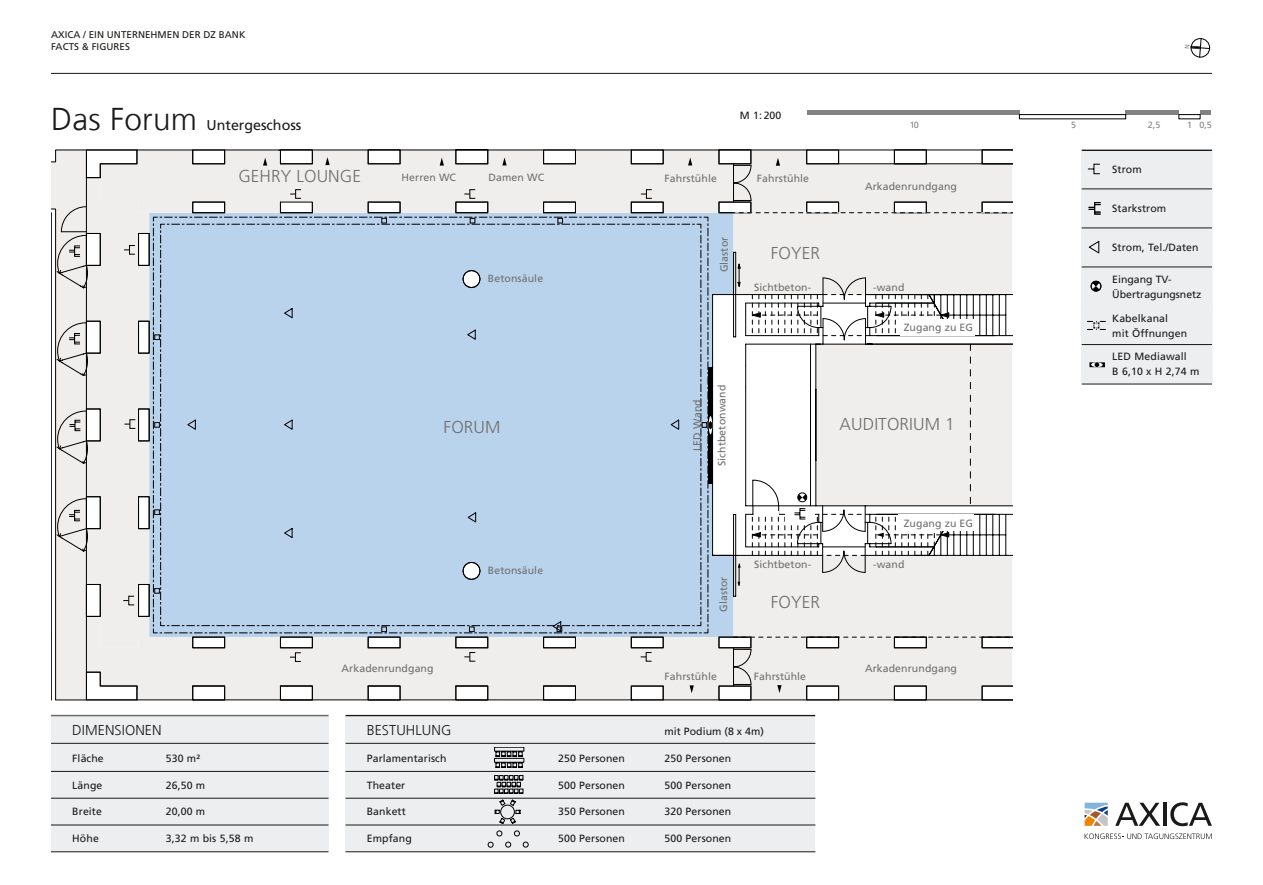
<style>
.page{position:relative;width:1263px;height:885px;background:#fff}
.page>*{position:absolute;margin:0;border:0;box-sizing:border-box;transform-origin:0 0}
.t1{font:300 17.25px "Frutiger LT Com";letter-spacing:.005em;color:#6f6f6e}
.t2{font:300 14.25px "Frutiger LT Com";letter-spacing:.005em;color:#1a1a18}
.t3{font:14.25px "Frutiger LT Com";color:#1a1a18}
.t4{font:10.5px/15px "Frutiger LT Com";letter-spacing:.01em;color:#1a1a18}
.t5{font:10.5px "Frutiger LT Com";letter-spacing:.01em;color:#6f6f6e}
.t6{font:9.75px/12px "Frutiger LT Com";letter-spacing:.005em;color:#1a1a18}
.t7{font:9px "Frutiger LT Com";color:#818281}
.s1{font-weight:300;font-size:31.5px}
</style>
<div class="page">
<hr style="left:51px;top:73px;width:1161px;height:1px;background:#1a1a18">
<div style="left:807px;top:110px;width:212px;height:5px;background:#818281"></div>
<div style="left:1126px;top:110px;width:53px;height:5px;background:#818281"></div>
<div style="left:1200px;top:110px;width:11px;height:5px;background:#818281"></div>
<div style="left:1019px;top:114px;width:107px;height:5px;border:1px solid #000"></div>
<div style="left:1179px;top:114px;width:21px;height:5px;border:1px solid #000"></div>
<div style="left:1082px;top:150px;width:130px;height:39px;background:#eceeef"></div>
<div style="left:1081px;top:149px;width:132px;height:40px;border:2px solid #eceeef"></div>
<div style="left:1082px;top:189px;width:130px;height:39px;background:#eceeef"></div>
<div style="left:1081px;top:188px;width:132px;height:40px;border:2px solid #eceeef"></div>
<div style="left:1082px;top:228px;width:130px;height:39px;background:#eceeef"></div>
<div style="left:1081px;top:227px;width:132px;height:40px;border:2px solid #eceeef"></div>
<div style="left:1082px;top:267px;width:130px;height:39px;background:#eceeef"></div>
<div style="left:1081px;top:266px;width:132px;height:40px;border:2px solid #eceeef"></div>
<hr style="left:1082px;top:150px;width:130px;height:1px;background:#1a1a18">
<hr style="left:1082px;top:267px;width:130px;height:1px;background:#1a1a18">
<hr style="left:1082px;top:189px;width:130px;height:1px;background:#1a1a18">
<hr style="left:1082px;top:228px;width:130px;height:1px;background:#1a1a18">
<svg style="left:1085px;top:833px;width:127px;height:6px"></svg>
<svg style="left:1085px;top:802px;width:23px;height:23px"></svg>
<svg style="left:1115px;top:802px;width:45px;height:23px"></svg>
<hr style="left:1163px;top:802px;width:3px;height:23px;background:#1a1a18">
<svg style="left:1170px;top:802px;width:42px;height:24px"></svg>
<div style="left:719px;top:150px;width:32px;height:14px;border:1px solid #000"></div>
<svg style="left:712px;top:165px;width:21px;height:519px"></svg>
<div style="left:708px;top:367px;width:5px;height:116px;background:#000"></div>
<svg style="left:51px;top:150px;width:661px;height:550px;background:#c6d5e5"></svg>
<svg style="left:733px;top:150px;width:279px;height:550px"></svg>
<div style="left:51px;top:715px;width:277px;height:137px;background:#eceeef"></div>
<hr style="left:51px;top:743px;width:277px;height:1px;background:#1a1a18">
<hr style="left:51px;top:771px;width:277px;height:1px;background:#1a1a18">
<hr style="left:51px;top:797px;width:277px;height:1px;background:#1a1a18">
<hr style="left:51px;top:824px;width:277px;height:1px;background:#1a1a18">
<hr style="left:51px;top:851px;width:277px;height:1px;background:#1a1a18">
<div style="left:345px;top:715px;width:470px;height:137px;background:#eceeef"></div>
<hr style="left:345px;top:743px;width:470px;height:1px;background:#1a1a18">
<hr style="left:345px;top:771px;width:470px;height:1px;background:#1a1a18">
<hr style="left:345px;top:797px;width:470px;height:1px;background:#1a1a18">
<hr style="left:345px;top:824px;width:470px;height:1px;background:#1a1a18">
<hr style="left:345px;top:851px;width:470px;height:1px;background:#1a1a18">
<svg style="left:494px;top:747px;width:30px;height:20px"></svg>
<svg style="left:494px;top:775px;width:29px;height:18px"></svg>
<svg style="left:495px;top:799px;width:25px;height:24px"></svg>
<svg style="left:488px;top:830px;width:40px;height:17px"></svg>
<div style="left:1091px;top:281px;width:10px;height:10px;border:1px solid #000;border-radius:50%"></div>
<svg style="left:1092px;top:281px;width:7px;height:10px"></svg>
<div style="left:1082px;top:162px;width:23px;height:14px;background:#eceeef"></div>
<svg style="left:1088px;top:164px;width:12px;height:10px"></svg>
<svg style="left:1088px;top:202px;width:13px;height:12px"></svg>
<div style="left:1081px;top:232px;width:23px;height:29px;background:#eceeef"></div>
<svg style="left:1089px;top:241px;width:11px;height:13px"></svg>
<div style="left:1082px;top:306px;width:130px;height:39px;background:#eceeef"></div>
<div style="left:1081px;top:305px;width:132px;height:40px;border:2px solid #eceeef"></div>
<div style="left:1082px;top:344px;width:130px;height:39px;background:#eceeef"></div>
<div style="left:1081px;top:343px;width:132px;height:40px;border:2px solid #eceeef"></div>
<hr style="left:1082px;top:344px;width:130px;height:1px;background:#1a1a18">
<svg style="left:1087px;top:321px;width:19px;height:9px"></svg>
<hr style="left:1082px;top:384px;width:130px;height:1px;background:#1a1a18">
<svg style="left:1089px;top:362px;width:16px;height:5px"></svg>
<svg style="left:1091px;top:362px;width:12px;height:5px"></svg>
<svg style="left:1094px;top:362px;width:5px;height:5px"></svg>
<hr style="left:346px;top:714px;width:469px;height:2px;background:#1a1a18">
<hr style="left:51px;top:714px;width:277px;height:2px;background:#000">
<svg style="left:1190px;top:38px;width:20px;height:19px"></svg>
<p class="t6" style="left:51px;top:29px;width:196px">AXICA / EIN UNTERNEHMEN DER DZ BANK<br>FACTS &amp; FIGURES</p>
<h2 class="t3" style="left:51px;top:117px;width:252px"><span class="s1">Das Forum</span> Untergeschoss</h2>
<h1 class="t1" style="left:238px;top:166px;width:124px">GEHRY LOUNGE</h1>
<p class="t5" style="left:401px;top:171px;width:56px">Herren WC</p>
<p class="t5" style="left:488px;top:171px;width:57px">Damen WC</p>
<p class="t5" style="left:488px;top:272px;width:57px">Betonsäule</p>
<h1 class="t1" style="left:444px;top:417px;width:58px">FORUM</h1>
<p class="t5" style="left:342px;top:662px;width:93px">Arkadenrundgang</p>
<p class="t5" style="left:488px;top:564px;width:57px">Betonsäule</p>
<p class="t4" style="left:740px;top:107px;width:43px">M 1: 200</p>
<p class="t7" style="left:910px;top:120px;width:11px">10</p>
<p class="t7" style="left:1071px;top:120px;width:7px">5</p>
<p class="t7" style="left:1148px;top:120px;width:14px">2,5</p>
<p class="t7" style="left:1187px;top:120px;width:26px">1 0,5</p>
<p class="t5" style="left:665px;top:172px;width:54px">Fahrstühle</p>
<p class="t5" style="left:757px;top:172px;width:54px">Fahrstühle</p>
<p class="t5" style="left:718px;top:272px;width:37px;rotate:-90deg">Glastor</p>
<h1 class="t1" style="left:771px;top:243px;width:51px">FOYER</h1>
<p class="t5" style="left:865px;top:180px;width:93px">Arkadenrundgang</p>
<p class="t5" style="left:754px;top:281px;width:59px">Sichtbeton-</p>
<p class="t5" style="left:873px;top:281px;width:33px">-wand</p>
<p class="t5" style="left:691px;top:451px;width:53px;rotate:-90deg">LED Wand</p>
<p class="t5" style="left:715px;top:466px;width:83px;rotate:-90deg">Sichtbetonwand</p>
<p class="t5" style="left:717px;top:612px;width:37px;rotate:-90deg">Glastor</p>
<p class="t5" style="left:904px;top:321px;width:71px">Zugang zu EG</p>
<h1 class="t1" style="left:839px;top:414px;width:117px">AUDITORIUM 1</h1>
<p class="t5" style="left:904px;top:517px;width:71px">Zugang zu EG</p>
<p class="t5" style="left:754px;top:558px;width:59px">Sichtbeton-</p>
<p class="t5" style="left:873px;top:558px;width:33px">-wand</p>
<h1 class="t1" style="left:771px;top:591px;width:51px">FOYER</h1>
<p class="t5" style="left:665px;top:669px;width:54px">Fahrstühle</p>
<p class="t5" style="left:754px;top:669px;width:54px">Fahrstühle</p>
<p class="t5" style="left:865px;top:662px;width:93px">Arkadenrundgang</p>
<p class="t4" style="left:1112px;top:162px;width:31px">Strom</p>
<p class="t4" style="left:1112px;top:201px;width:56px">Starkstrom</p>
<p class="t4" style="left:1112px;top:240px;width:88px">Strom, Tel./Daten</p>
<p class="t4" style="left:1112px;top:271px;width:91px">Eingang TV-<br>Übertragungsnetz</p>
<p class="t4" style="left:1112px;top:310px;width:76px">Kabelkanal mit Öffnungen</p>
<p class="t4" style="left:1112px;top:349px;width:89px">LED Mediawall<br>B 6,10 x H 2,74 m</p>
<h2 class="t2" style="left:72px;top:721px;width:91px">DIMENSIONEN</h2>
<p class="t4" style="left:72px;top:750px;width:33px">Fläche</p>
<p class="t4" style="left:166px;top:750px;width:36px">530 m²</p>
<p class="t4" style="left:72px;top:777px;width:32px">Länge</p>
<p class="t4" style="left:166px;top:777px;width:41px">26,50 m</p>
<p class="t4" style="left:72px;top:804px;width:31px">Breite</p>
<p class="t4" style="left:166px;top:804px;width:41px">20,00 m</p>
<p class="t4" style="left:72px;top:831px;width:28px">Höhe</p>
<p class="t4" style="left:166px;top:831px;width:89px">3,32 m bis 5,58 m</p>
<h2 class="t2" style="left:367px;top:721px;width:86px">BESTUHLUNG</h2>
<p class="t4" style="left:664px;top:723px;width:101px">mit Podium (8 x 4m)</p>
<p class="t4" style="left:367px;top:750px;width:81px">Parlamentarisch</p>
<p class="t4" style="left:558px;top:750px;width:68px">250 Personen</p>
<p class="t4" style="left:664px;top:750px;width:68px">250 Personen</p>
<p class="t4" style="left:367px;top:777px;width:40px">Theater</p>
<p class="t4" style="left:558px;top:777px;width:68px">500 Personen</p>
<p class="t4" style="left:664px;top:777px;width:68px">500 Personen</p>
<p class="t4" style="left:367px;top:804px;width:41px">Bankett</p>
<p class="t4" style="left:558px;top:804px;width:68px">350 Personen</p>
<p class="t4" style="left:664px;top:804px;width:68px">320 Personen</p>
<p class="t4" style="left:367px;top:831px;width:46px">Empfang</p>
<p class="t4" style="left:558px;top:831px;width:68px">500 Personen</p>
<p class="t4" style="left:664px;top:831px;width:68px">500 Personen</p>
</div>
